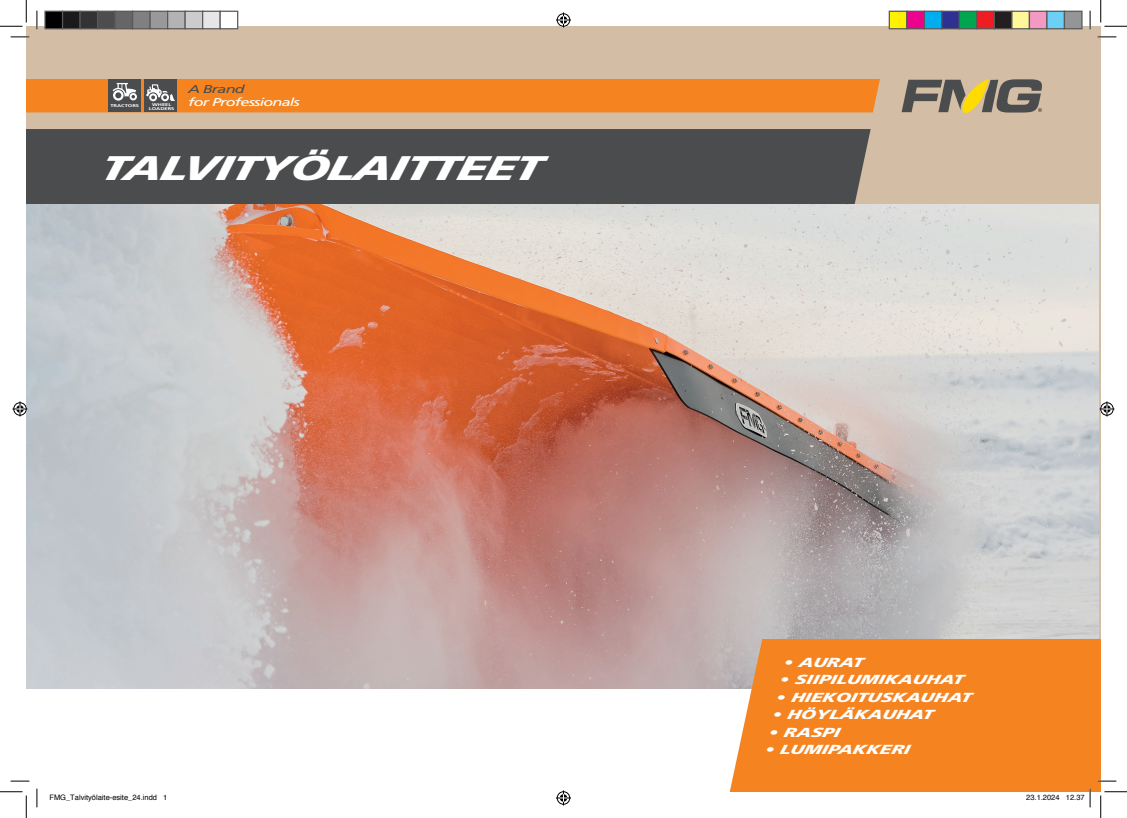
<style>
.page{position:relative;width:1127px;height:818px;background:#fff}
.page>*{position:absolute;margin:0;border:0;box-sizing:border-box;transform-origin:0 0}
.t1{font:italic 900 34.12px "Frutiger LT Std";letter-spacing:-.025em;color:#fff;scale:1.43 1}
.t2{font:italic 900 13.12px "Frutiger LT Std";color:#fff;scale:1.43 1}
.t3{font:italic 11.38px "Frutiger LT Std";letter-spacing:-.05em;color:#fff;scale:1.43 1}
.t4{font:italic 11.38px "Frutiger LT Std";letter-spacing:-.05em;color:#4b4c4d;scale:1.43 1}
.t5{font:7.5px "Helvetica";color:#000}
.t6{font:700 4px/4.1px "Frutiger LT Std";color:#fff;text-align:center;scale:1.43 1}
</style>
<div class="page">
<div style="left:26px;top:26px;width:1074px;height:662px;background:#d3bda4"></div>
<div style="left:26px;top:129px;width:844px;height:76px;background:#4b4c4d"></div>
<svg style="left:901px;top:79px;width:140px;height:34px"></svg>
<img style="left:26px;top:205px;width:1072px;height:483px">
<div style="left:728px;top:639px;width:372px;height:153px;background:#f58420"></div>
<svg style="left:26px;top:79px;width:853px;height:33px;background:#ea8226"></svg>
<svg style="left:11px;top:36px;width:18px;height:2px"></svg>
<svg style="left:1097px;top:36px;width:18px;height:2px"></svg>
<svg style="left:11px;top:780px;width:18px;height:2px"></svg>
<svg style="left:1097px;top:780px;width:18px;height:2px"></svg>
<svg style="left:36px;top:11px;width:2px;height:18px"></svg>
<svg style="left:36px;top:788px;width:2px;height:19px"></svg>
<svg style="left:1089px;top:11px;width:1px;height:18px"></svg>
<svg style="left:0;top:0;width:27px;height:27px"></svg>
<svg style="left:0;top:791px;width:27px;height:27px"></svg>
<svg style="left:1100px;top:0;width:26px;height:27px"></svg>
<svg style="left:1100px;top:791px;width:26px;height:27px"></svg>
<svg style="left:556px;top:13px;width:15px;height:15px"></svg>
<svg style="left:556px;top:790px;width:15px;height:15px"></svg>
<svg style="left:13px;top:401px;width:15px;height:15px"></svg>
<svg style="left:1099px;top:401px;width:15px;height:15px"></svg>
<div style="left:45px;top:11px;width:18px;height:18px;background:#000"></div>
<div style="left:44px;top:11px;width:19px;height:18px;border:1px solid #595959"></div>
<div style="left:63px;top:11px;width:17px;height:18px;background:#1a1a1a"></div>
<div style="left:62px;top:11px;width:19px;height:18px;border:1px solid #595959"></div>
<div style="left:80px;top:11px;width:18px;height:18px;background:#333"></div>
<div style="left:79px;top:11px;width:19px;height:18px;border:1px solid #595959"></div>
<div style="left:98px;top:11px;width:17px;height:18px;background:#4d4d4d"></div>
<div style="left:97px;top:11px;width:19px;height:18px;border:1px solid #595959"></div>
<div style="left:115px;top:11px;width:18px;height:18px;background:#666"></div>
<div style="left:114px;top:11px;width:19px;height:18px;border:1px solid #595959"></div>
<div style="left:133px;top:11px;width:17px;height:18px;background:#808080"></div>
<div style="left:132px;top:11px;width:19px;height:18px;border:1px solid #595959"></div>
<div style="left:150px;top:11px;width:18px;height:18px;background:#999"></div>
<div style="left:149px;top:11px;width:19px;height:18px;border:1px solid #595959"></div>
<div style="left:168px;top:11px;width:17px;height:18px;background:#b3b3b3"></div>
<div style="left:167px;top:11px;width:19px;height:18px;border:1px solid #595959"></div>
<div style="left:185px;top:11px;width:18px;height:18px;background:#ccc"></div>
<div style="left:184px;top:11px;width:19px;height:18px;border:1px solid #595959"></div>
<div style="left:203px;top:11px;width:17px;height:18px;background:#e6e6e6"></div>
<div style="left:202px;top:11px;width:19px;height:18px;border:1px solid #595959"></div>
<div style="left:220px;top:11px;width:18px;height:18px;background:#fff"></div>
<div style="left:219px;top:11px;width:19px;height:18px;border:1px solid #595959"></div>
<div style="left:889px;top:11px;width:17px;height:18px;background:#fff101"></div>
<div style="left:888px;top:11px;width:19px;height:18px;border:1px solid #595959"></div>
<div style="left:906px;top:11px;width:18px;height:18px;background:#ed028c"></div>
<div style="left:905px;top:11px;width:19px;height:18px;border:1px solid #595959"></div>
<div style="left:924px;top:11px;width:17px;height:18px;background:#00aeef"></div>
<div style="left:923px;top:11px;width:19px;height:18px;border:1px solid #595959"></div>
<div style="left:941px;top:11px;width:18px;height:18px;background:#2e3092"></div>
<div style="left:940px;top:11px;width:19px;height:18px;border:1px solid #595959"></div>
<div style="left:959px;top:11px;width:17px;height:18px;background:#00a54f"></div>
<div style="left:958px;top:11px;width:19px;height:18px;border:1px solid #595959"></div>
<div style="left:976px;top:11px;width:18px;height:18px;background:#ee1d23"></div>
<div style="left:975px;top:11px;width:19px;height:18px;border:1px solid #595959"></div>
<div style="left:994px;top:11px;width:17px;height:18px;background:#231f20"></div>
<div style="left:993px;top:11px;width:19px;height:18px;border:1px solid #595959"></div>
<div style="left:1011px;top:11px;width:18px;height:18px;background:#fff79a"></div>
<div style="left:1010px;top:11px;width:19px;height:18px;border:1px solid #595959"></div>
<div style="left:1029px;top:11px;width:17px;height:18px;background:#f499c2"></div>
<div style="left:1028px;top:11px;width:19px;height:18px;border:1px solid #595959"></div>
<div style="left:1046px;top:11px;width:18px;height:18px;background:#6bcff6"></div>
<div style="left:1045px;top:11px;width:19px;height:18px;border:1px solid #595959"></div>
<div style="left:1064px;top:11px;width:17px;height:18px;background:#939598"></div>
<div style="left:1063px;top:11px;width:19px;height:18px;border:1px solid #595959"></div>
<svg style="left:1065px;top:788px;width:25px;height:19px"></svg>
<p class="t6" style="left:110px;top:103px;width:22px">TRACTORS</p>
<p class="t6" style="left:149px;top:102px;width:19px">WHEEL<br>LOADERS</p>
<p class="t4" style="left:188px;top:82px;width:41px">A Brand</p>
<p class="t3" style="left:188px;top:96px;width:80px">for Professionals</p>
<h1 class="t1" style="left:99px;top:148px;width:310px">TALVITYÖLAITTEET</h1>
<p class="t2" style="left:782px;top:654px;width:57px">• AURAT</p>
<p class="t2" style="left:779px;top:671px;width:130px">• SIIPILUMIKAUHAT</p>
<p class="t2" style="left:775px;top:689px;width:138px">• HIEKOITUSKAUHAT</p>
<p class="t2" style="left:771px;top:706px;width:114px">• HÖYLÄKAUHAT</p>
<p class="t2" style="left:768px;top:724px;width:54px">• RASPI</p>
<p class="t2" style="left:764px;top:741px;width:105px">• LUMIPAKKERI</p>
<p class="t5" style="left:49px;top:791px;width:119px">FMG_Talvityölaite-esite_24.indd 1</p>
<p class="t5" style="left:1025px;top:791px;width:60px">23.1.2024 12.37</p>
</div>
